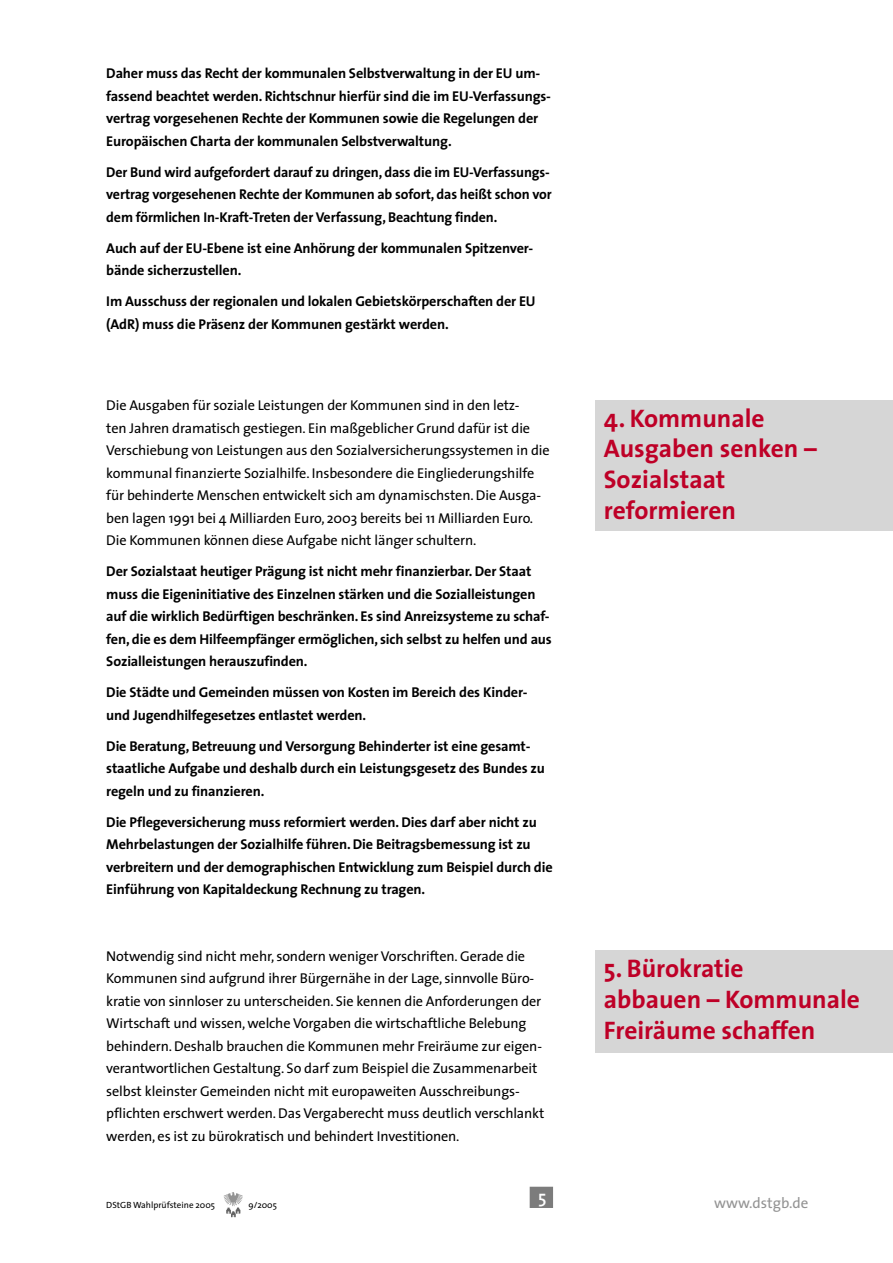
<style>
.page{position:relative;width:893px;height:1263px;background:#fff}
.page>*{position:absolute;margin:0;border:0;box-sizing:border-box;transform-origin:0 0}
.Head_rot{font:700 25.5px/30.6px "The Sans";color:#be0027}
.t1{font:600 18px "The Sans";color:#fff}
.t2{font:15px "The Sans";color:#939393}
.Fließtext{font:700 14.25px/22.5px "The Sans";letter-spacing:-.01em;color:#000}
.Fließtext-2{font:14.25px/22.5px "The Sans";letter-spacing:-.01em;color:#000}
.t3{font:9px "The Sans";color:#000}
</style>
<div class="page">
<svg style="left:223px;top:1192px;width:20px;height:25px"></svg>
<div style="left:530px;top:1187px;width:22px;height:20px;background:#7c7c7c"></div>
<div style="left:530px;top:1187px;width:23px;height:21px;border:2px solid #7c7c7c"></div>
<div style="left:595px;top:400px;width:298px;height:131px;background:#d6d6d6"></div>
<div style="left:595px;top:950px;width:298px;height:102px;background:#d6d6d6"></div>
<p class="Fließtext" style="left:106px;top:62px;width:446px">Daher muss das Recht der kommunalen Selbstverwaltung in der EU um&shy;fassend beachtet werden. Richtschnur hierfür sind die im EU-Verfassungs&shy;vertrag vorgesehenen Rechte der Kommunen sowie die Regelungen der Europäischen Charta der kommunalen Selbstverwaltung.</p>
<p class="Fließtext" style="left:106px;top:160px;width:447px">Der Bund wird aufgefordert darauf zu dringen, dass die im EU-Verfassungs&shy;vertrag vorgesehenen Rechte der Kommunen ab sofort, das heißt schon vor dem förmlichen In-Kraft-Treten der Verfassung, Beachtung finden.</p>
<p class="Fließtext" style="left:106px;top:236px;width:429px">Auch auf der EU-Ebene ist eine Anhörung der kommunalen Spitzenver&shy;bände sicherzustellen.</p>
<p class="Fließtext" style="left:106px;top:290px;width:431px">Im Ausschuss der regionalen und lokalen Gebietskörperschaften der EU (AdR) muss die Präsenz der Kommunen gestärkt werden.</p>
<p class="Fließtext-2" style="left:106px;top:394px;width:445px">Die Ausgaben für soziale Leistungen der Kommunen sind in den letz-<br>ten Jahren dramatisch gestiegen. Ein maßgeblicher Grund dafür ist die Verschiebung von Leistungen aus den Sozialversicherungssystemen in die kommunal finanzierte Sozialhilfe. Insbesondere die Eingliederungshilfe für behinderte Menschen entwickelt sich am dynamischsten. Die Ausga&shy;ben lagen 1991 bei 4 Milliarden Euro, 2003 bereits bei 11 Milliarden Euro.<br>Die Kommunen können diese Aufgabe nicht länger schultern.</p>
<p class="Fließtext" style="left:106px;top:560px;width:447px">Der Sozialstaat heutiger Prägung ist nicht mehr finanzierbar. Der Staat muss die Eigeninitiative des Einzelnen stärken und die Sozialleistungen auf die wirklich Bedürftigen beschränken. Es sind Anreizsysteme zu schaf&shy;fen, die es dem Hilfeempfänger ermöglichen, sich selbst zu helfen und aus Sozialleistungen herauszufinden.</p>
<p class="Fließtext" style="left:106px;top:681px;width:423px">Die Städte und Gemeinden müssen von Kosten im Bereich des Kinder&shy;und Jugendhilfegesetzes entlastet werden.</p>
<p class="Fließtext" style="left:106px;top:734px;width:440px">Die Beratung, Betreuung und Versorgung Behinderter ist eine gesamt&shy;staatliche Aufgabe und deshalb durch ein Leistungsgesetz des Bundes zu regeln und zu finanzieren.</p>
<p class="Fließtext" style="left:106px;top:810px;width:448px">Die Pflegeversicherung muss reformiert werden. Dies darf aber nicht zu Mehrbelastungen der Sozialhilfe führen. Die Beitragsbemessung ist zu verbreitern und der demographischen Entwicklung zum Beispiel durch die Einführung von Kapitaldeckung Rechnung zu tragen.</p>
<p class="Fließtext-2" style="left:106px;top:944px;width:440px">Notwendig sind nicht mehr, sondern weniger Vorschriften. Gerade die Kommunen sind aufgrund ihrer Bürgernähe in der Lage, sinnvolle Büro&shy;kratie von sinnloser zu unterscheiden. Sie kennen die Anforderungen der Wirtschaft und wissen, welche Vorgaben die wirtschaftliche Belebung behindern. Deshalb brauchen die Kommunen mehr Freiräume zur eigen&shy;verantwortlichen Gestaltung. So darf zum Beispiel die Zusammenarbeit selbst kleinster Gemeinden nicht mit europaweiten Ausschreibungs&shy;pflichten erschwert werden. Das Vergaberecht muss deutlich verschlankt werden, es ist zu bürokratisch und behindert Investitionen.</p>
<p class="Head_rot" style="left:604px;top:402px;width:214px">4. Kommunale<br>Ausgaben senken –<br>Sozialstaat reformieren</p>
<p class="Head_rot" style="left:604px;top:953px;width:258px">5. Bürokratie<br>abbauen – Kommunale<br>Freiräume schaffen</p>
<p class="t1" style="left:538px;top:1181px;width:10px">5</p>
<p class="t3" style="left:106px;top:1197px;width:110px">DStGB Wahlprüfsteine 2005</p>
<p class="t3" style="left:249px;top:1197px;width:30px">9/2005</p>
<p class="t2" style="left:714px;top:1190px;width:96px">www.dstgb.de</p>
</div>
